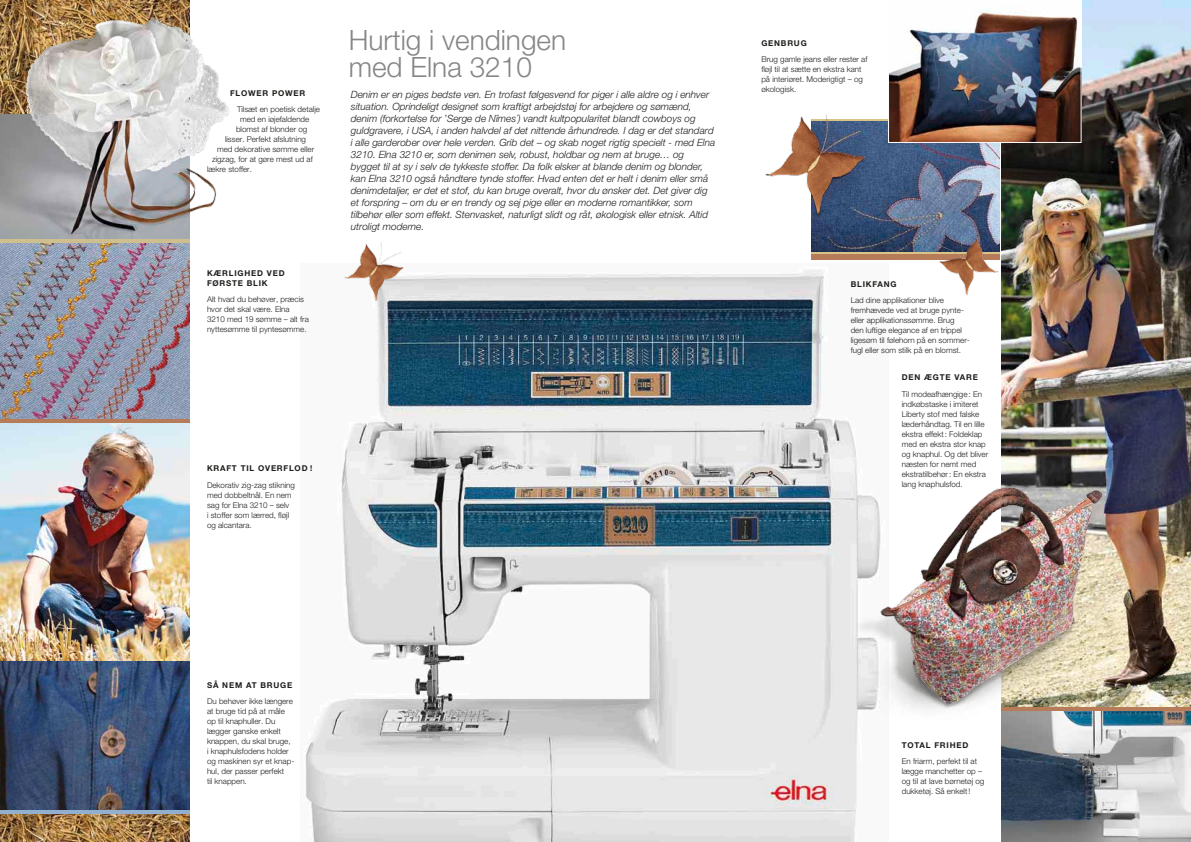
<style>
.page{position:relative;width:1191px;height:842px;background:#fff}
.page>*{position:absolute;margin:0;border:0;box-sizing:border-box;transform-origin:0 0}
.t1{font:300 28px/27px "Helvetica Neue";color:#868686}
.t2{font:italic 300 10px/12px "Helvetica Neue";color:#1d1d1b}
.t3{font:300 8px/10px "Helvetica Neue";color:#1d1d1b}
.t4{font:700 8px/10px "Helvetica Neue";letter-spacing:.1em;color:#1d1d1b}
</style>
<div class="page">
<img style="left:811px;top:121px;width:189px;height:131px">
<img style="left:0;top:0;width:190px;height:810px">
<img style="left:1001px;top:711px;width:190px;height:131px">
<div style="left:811px;top:253px;width:190px;height:7px;background:#b67b58"></div>
<hr style="left:811px;top:252px;width:190px;height:2px;background:#d7c486">
<hr style="left:811px;top:119px;width:190px;height:2px;background:#d7c486">
<img style="left:1001px;top:0;width:190px;height:707px">
<hr style="left:1000px;top:0;width:1px;height:842px;background:#fff">
<img style="left:888px;top:0;width:193px;height:143px">
<hr style="left:1001px;top:707px;width:190px;height:4px;background:#b67b58">
<img style="left:0;top:814px;width:190px;height:28px">
<hr style="left:0;top:810px;width:190px;height:4px;background:#92afd0">
<hr style="left:0;top:420px;width:190px;height:3px;background:#b67b58">
<img style="left:0;top:1px;width:229px;height:239px">
<img style="left:304px;top:270px;width:554px;height:572px">
<img style="left:849px;top:474px;width:262px;height:252px">
<img style="left:765px;top:114px;width:104px;height:103px">
<img style="left:936px;top:235px;width:64px;height:60px">
<img style="left:343px;top:243px;width:63px;height:60px">
<hr style="left:0;top:240px;width:190px;height:3px;background:#cfbe8e">
<p class="t4" style="left:230px;top:88px;width:33px">FLOWER</p>
<p class="t4" style="left:272px;top:88px;width:28px">POWER</p>
<p class="t3" style="left:237px;top:104px;width:84px">Tilsæt en poetisk detalje</p>
<p class="t3" style="left:240px;top:114px;width:71px">med en iøjefaldende</p>
<p class="t3" style="left:236px;top:124px;width:73px">blomst af blonder og</p>
<p class="t3" style="left:225px;top:134px;width:83px">lisser. Perfekt afslutning</p>
<p class="t3" style="left:217px;top:144px;width:99px">med dekorative sømme eller</p>
<p class="t3" style="left:212px;top:154px;width:102px">zigzag, for at gøre mest ud af</p>
<p class="t3" style="left:207px;top:164px;width:47px">lækre stoffer.</p>
<p class="t4" style="left:207px;top:268px;width:79px">KÆRLIGHED VED<br>FØRSTE BLIK</p>
<p class="t3" style="left:207px;top:294px;width:103px">Alt hvad du behøver, præcis hvor det skal være. Elna<br>3210 med 19 sømme – alt fra nyttesømme til pyntesømme.</p>
<h1 class="t1" style="left:349px;top:26px;width:219px">Hurtig i vendingen med Elna 3210</h1>
<p class="t2" style="left:351px;top:88px;width:366px">Denim er en piges bedste ven. En trofast følgesvend for piger i alle aldre og i enhver situation. Oprindeligt designet som kraftigt arbejdstøj for arbejdere og sømænd, denim (forkortelse for ’Serge de Nîmes´) vandt kultpopularitet blandt cowboys og guldgravere, i USA, i anden halvdel af det nittende århundrede. I dag er det standard i alle garderober over hele verden. Grib det – og skab noget rigtig specielt - med Elna 3210. Elna 3210 er, som denimen selv, robust, holdbar og nem at bruge… og bygget til at sy i selv de tykkeste stoffer. Da folk elsker at blande denim og blonder, kan Elna 3210 også håndtere tynde stoffer. Hvad enten det er helt i denim eller små denimdetaljer, er det et stof, du kan bruge overalt, hvor du ønsker det. Det giver dig et forspring – om du er en trendy og sej pige eller en moderne romantikker, som tilbehør eller som effekt. Stenvasket, naturligt slidt og råt, økologisk eller etnisk. Altid utroligt moderne.</p>
<p class="t4" style="left:207px;top:463px;width:107px">KRAFT TIL OVERFLOD !</p>
<p class="t3" style="left:207px;top:480px;width:89px">Dekorativ zig-zag stikning med dobbeltnål. En nem sag for Elna 3210 – selv<br>i stoffer som lærred, fløjl og alcantara.</p>
<p class="t4" style="left:761px;top:38px;width:47px">GENBRUG</p>
<p class="t3" style="left:761px;top:54px;width:108px">Brug gamle jeans eller rester af fløjl til at sætte en ekstra kant på interiøret. Moderigtigt – og økologisk.</p>
<p class="t4" style="left:850px;top:279px;width:47px">BLIKFANG</p>
<p class="t3" style="left:850px;top:295px;width:121px">Lad dine applikationer blive fremhævede ved at bruge pynte&shy;eller applikationssømme. Brug<br>den luftige elegance af en trippel ligesøm til følehorn på en sommer&shy;fugl eller som stilk på en blomst.</p>
<p class="t4" style="left:901px;top:372px;width:78px">DEN ÆGTE VARE</p>
<p class="t3" style="left:901px;top:389px;width:88px">Til modeafhængige: En indkøbstaske i imiteret<br>Liberty stof med falske læderhåndtag. Til en lille ekstra effekt: Foldeklap med en ekstra stor knap og knaphul. Og det bliver næsten for nemt med ekstratilbehør: En ekstra lang knaphulsfod.</p>
<p class="t4" style="left:207px;top:680px;width:87px">SÅ NEM AT BRUGE</p>
<p class="t3" style="left:207px;top:696px;width:89px">Du behøver ikke længere at bruge tid på at måle op til knaphuller. Du lægger ganske enkelt knappen, du skal bruge,<br>i knaphulsfodens holder og maskinen syr et knap&shy;hul, der passer perfekt<br>til knappen.</p>
<p class="t4" style="left:901px;top:740px;width:68px">TOTAL FRIHED</p>
<p class="t3" style="left:901px;top:756px;width:84px">En friarm, perfekt til at lægge manchetter op – og til at lave børnetøj og dukketøj. Så enkelt!</p>
</div>
